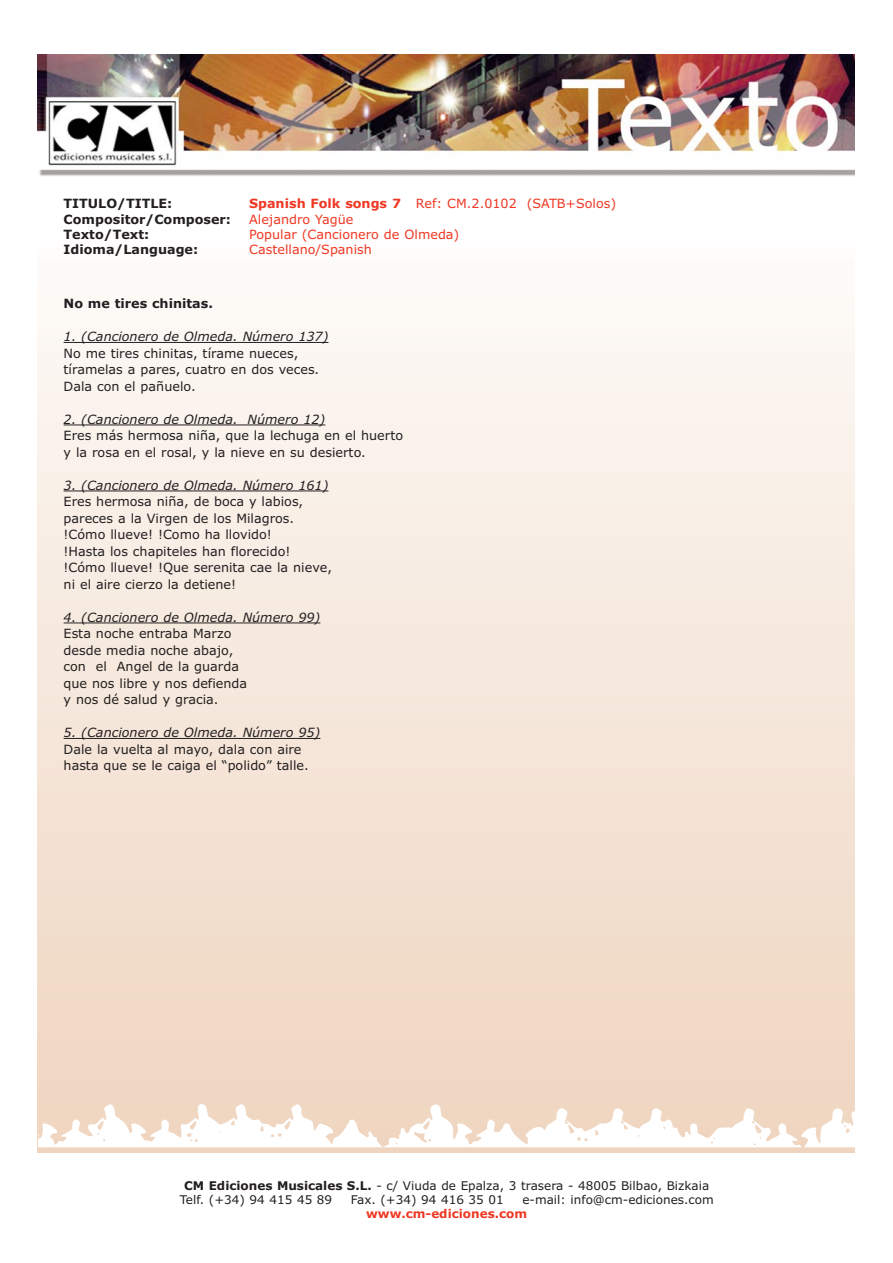
<style>
.page{position:relative;width:893px;height:1263px;background:#fff}
.page>*{position:absolute;margin:0;border:0;box-sizing:border-box;transform-origin:0 0}
.t1{font:12.75px/16.5px "Verdana";color:#231f20}
.t2{font:italic 12.75px "Verdana";color:#231f20}
.t3{font:12.75px "Verdana";color:#ef3824}
.t4{font:700 12.75px "Verdana";color:#231f20}
.t5{font:12px/14.4px "Verdana";color:#231f20}
.t6{font:700 12px "Verdana";color:#ef3824}
.s1{font-weight:700}
</style>
<div class="page">
<img style="left:38px;top:54px;width:816px;height:122px">
<div style="left:38px;top:223px;width:816px;height:929px;background:linear-gradient(to bottom,#fdfaf8,#f0d8c4)"></div>
<img style="left:38px;top:1100px;width:763px;height:47px">
<hr style="left:64px;top:342px;width:264px;height:1px;background:#231f20">
<hr style="left:64px;top:425px;width:261px;height:1px;background:#231f20">
<hr style="left:64px;top:491px;width:264px;height:1px;background:#231f20">
<hr style="left:64px;top:623px;width:256px;height:1px;background:#231f20">
<hr style="left:64px;top:738px;width:256px;height:1px;background:#231f20">
<p class="t4" style="left:64px;top:199px;width:110px">TITULO/TITLE:</p>
<p class="t3" style="left:249px;top:199px;width:368px"><span class="s1">Spanish Folk songs 7</span> Ref: CM.2.0102 (SATB+Solos)</p>
<p class="t4" style="left:64px;top:214px;width:169px">Compositor/Composer:</p>
<p class="t3" style="left:249px;top:214px;width:106px">Alejandro Yagüe</p>
<p class="t4" style="left:64px;top:229px;width:87px">Texto/Text:</p>
<p class="t3" style="left:249px;top:229px;width:212px">Popular (Cancionero de Olmeda)</p>
<p class="t4" style="left:64px;top:245px;width:136px">Idioma/Language:</p>
<p class="t3" style="left:249px;top:245px;width:124px">Castellano/Spanish</p>
<p class="t4" style="left:64px;top:299px;width:151px">No me tires chinitas.</p>
<p class="t2" style="left:64px;top:329px;width:266px">1. (Cancionero de Olmeda. Número 137)</p>
<p class="t1" style="left:64px;top:346px;width:257px">No me tires chinitas, tírame nueces, tíramelas a pares, cuatro en dos veces.<br>Dala con el pañuelo.</p>
<p class="t2" style="left:64px;top:412px;width:263px">2. (Cancionero de Olmeda. Número 12)</p>
<p class="t1" style="left:64px;top:429px;width:341px">Eres más hermosa niña, que la lechuga en el huerto y la rosa en el rosal, y la nieve en su desierto.</p>
<p class="t2" style="left:64px;top:478px;width:266px">3. (Cancionero de Olmeda. Número 161)</p>
<p class="t1" style="left:64px;top:495px;width:270px">Eres hermosa niña, de boca y labios, pareces a la Virgen de los Milagros. !Cómo llueve! !Como ha llovido!<br>!Hasta los chapiteles han florecido! !Cómo llueve! !Que serenita cae la nieve, ni el aire cierzo la detiene!</p>
<p class="t2" style="left:64px;top:610px;width:258px">4. (Cancionero de Olmeda. Número 99)</p>
<p class="t1" style="left:64px;top:627px;width:185px">Esta noche entraba Marzo desde media noche abajo, con el Angel de la guarda que nos libre y nos defienda y nos dé salud y gracia.</p>
<p class="t2" style="left:64px;top:725px;width:258px">5. (Cancionero de Olmeda. Número 95)</p>
<p class="t1" style="left:64px;top:742px;width:247px">Dale la vuelta al mayo, dala con aire hasta que se le caiga el “polido” talle.</p>
<p class="t5" style="left:180px;top:1179px;width:531px;text-indent:4px"><span class="s1">CM Ediciones Musicales S.L.</span> - c/ Viuda de Epalza, 3 trasera - 48005 Bilbao, Bizkaia<br>Telf. (+34) 94 415 45 89</p>
<p class="t5" style="left:351px;top:1193px;width:154px">Fax. (+34) 94 416 35 01</p>
<p class="t5" style="left:522px;top:1193px;width:193px">e-mail: info@cm-ediciones.com</p>
<p class="t6" style="left:366px;top:1209px;width:162px">www.cm-ediciones.com</p>
</div>
